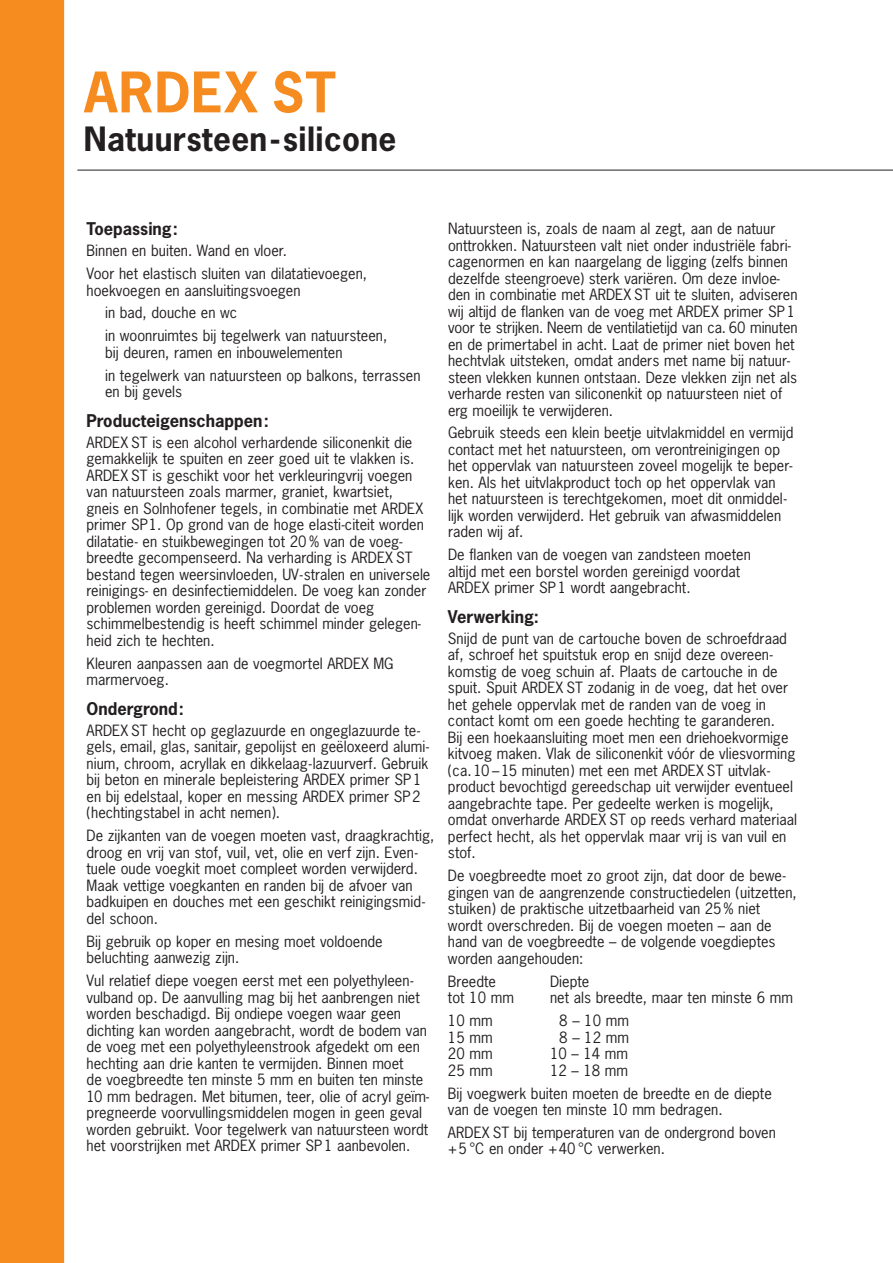
<style>
.page{position:relative;width:893px;height:1263px;background:#fff}
.page>*{position:absolute;margin:0;border:0;box-sizing:border-box;transform-origin:0 0}
.t1{font:700 52.5px "News Gothic";letter-spacing:.025em;color:#f68b1f}
.t2{font:700 31.5px "News Gothic";letter-spacing:.01em;color:#231f20}
.t3{font:700 16.5px "News Gothic";color:#231f20}
.t4{font:14.7px/16.5px "News Gothic";color:#231f20}
</style>
<div class="page">
<div style="left:0;top:0;width:64px;height:1263px;background:#f68b1f"></div>
<hr style="left:77px;top:170px;width:816px;height:1px;background:#231f20">
<h1 class="t1" style="left:84px;top:64px;width:253px">ARDEX ST</h1>
<h2 class="t2" style="left:84px;top:121px;width:314px">Natuursteen-silicone</h2>
<p class="t3" style="left:87px;top:220px;width:93px">Toepassing:</p>
<p class="t4" style="left:87px;top:240px;width:282px;line-height:23px">Binnen en buiten. Wand en vloer.<br>Voor het elastisch sluiten van dilatatievoegen,</p>
<p class="t4" style="left:105px;top:279px;width:284px;line-height:23px;text-indent:-19px">hoekvoegen en aansluitingsvoegen<br>in bad, douche en wc<br>in woonruimtes bij tegelwerk van natuursteen,</p>
<p class="t4" style="left:105px;top:341px;width:317px;line-height:23px">bij deuren, ramen en inbouwelementen<br>in tegelwerk van natuursteen op balkons, terrassen</p>
<p class="t4" style="left:105px;top:384px;width:79px">en bij gevels</p>
<p class="t3" style="left:87px;top:412px;width:184px">Producteigenschappen:</p>
<p class="t4" style="left:87px;top:435px;width:345px">ARDEX ST is een alcohol verhardende siliconenkit die gemakkelijk te spuiten en zeer goed uit te vlakken is.<br>ARDEX ST is geschikt voor het verkleuringvrij voegen van natuursteen zoals marmer, graniet, kwartsiet,<br>gneis en Solnhofener tegels, in combinatie met ARDEX primer SP1. Op grond van de hoge elasti-citeit worden dilatatie- en stuikbewegingen tot 20 % van de voeg&shy;breedte gecompenseerd. Na verharding is ARDEX ST bestand tegen weersinvloeden, UV-stralen en universele reinigings- en desinfectiemiddelen. De voeg kan zonder problemen worden gereinigd. Doordat de voeg schimmelbestendig is heeft schimmel minder gelegen&shy;heid zich te hechten.</p>
<p class="t4" style="left:87px;top:655px;width:309px">Kleuren aanpassen aan de voegmortel ARDEX MG marmervoeg.</p>
<p class="t3" style="left:87px;top:700px;width:99px">Ondergrond:</p>
<p class="t4" style="left:87px;top:723px;width:344px">ARDEX ST hecht op geglazuurde en ongeglazuurde te&shy;gels, email, glas, sanitair, gepolijst en geëloxeerd alumi&shy;nium, chroom, acryllak en dikkelaag-lazuurverf. Gebruik bij beton en minerale bepleistering ARDEX primer SP1 en bij edelstaal, koper en messing ARDEX primer SP2 (hechtingstabel in acht nemen).</p>
<p class="t4" style="left:87px;top:828px;width:349px">De zijkanten van de voegen moeten vast, draagkrachtig, droog en vrij van stof, vuil, vet, olie en verf zijn. Even&shy;tuele oude voegkit moet compleet worden verwijderd.<br>Maak vettige voegkanten en randen bij de afvoer van badkuipen en douches met een geschikt reinigingsmid&shy;del schoon.</p>
<p class="t4" style="left:87px;top:933px;width:298px">Bij gebruik op koper en mesing moet voldoende beluchting aanwezig zijn.</p>
<p class="t4" style="left:87px;top:973px;width:344px">Vul relatief diepe voegen eerst met een polyethyleen&shy;vulband op. De aanvulling mag bij het aanbrengen niet worden beschadigd. Bij ondiepe voegen waar geen dichting kan worden aangebracht, wordt de bodem van de voeg met een polyethyleenstrook afgedekt om een hechting aan drie kanten te vermijden. Binnen moet<br>de voegbreedte ten minste 5 mm en buiten ten minste 10 mm bedragen. Met bitumen, teer, olie of acryl geïm&shy;pregneerde voorvullingsmiddelen mogen in geen geval worden gebruikt. Voor tegelwerk van natuursteen wordt het voorstrijken met ARDEX primer SP1 aanbevolen.</p>
<p class="t4" style="left:448px;top:221px;width:351px">Natuursteen is, zoals de naam al zegt, aan de natuur onttrokken. Natuursteen valt niet onder industriële fabri&shy;cagenormen en kan naargelang de ligging (zelfs binnen dezelfde steengroeve) sterk variëren. Om deze invloe&shy;den in combinatie met ARDEX ST uit te sluiten, adviseren wij altijd de flanken van de voeg met ARDEX primer SP1 voor te strijken. Neem de ventilatietijd van ca. 60 minuten en de primertabel in acht. Laat de primer niet boven het hechtvlak uitsteken, omdat anders met name bij natuur&shy;steen vlekken kunnen ontstaan. Deze vlekken zijn net als verharde resten van siliconenkit op natuursteen niet of erg moeilijk te verwijderen.</p>
<p class="t4" style="left:448px;top:425px;width:347px">Gebruik steeds een klein beetje uitvlakmiddel en vermijd contact met het natuursteen, om verontreinigingen op het oppervlak van natuursteen zoveel mogelijk te beper&shy;ken. Als het uitvlakproduct toch op het oppervlak van het natuursteen is terechtgekomen, moet dit onmiddel&shy;lijk worden verwijderd. Het gebruik van afwasmiddelen raden wij af.</p>
<p class="t4" style="left:448px;top:547px;width:304px">De flanken van de voegen van zandsteen moeten altijd met een borstel worden gereinigd voordat<br>ARDEX primer SP1 wordt aangebracht.</p>
<p class="t3" style="left:448px;top:608px;width:93px">Verwerking:</p>
<p class="t4" style="left:448px;top:631px;width:351px">Snijd de punt van de cartouche boven de schroefdraad af, schroef het spuitstuk erop en snijd deze overeen&shy;komstig de voeg schuin af. Plaats de cartouche in de spuit. Spuit ARDEX ST zodanig in de voeg, dat het over het gehele oppervlak met de randen van de voeg in contact komt om een goede hechting te garanderen.<br>Bij een hoekaansluiting moet men een driehoekvormige kitvoeg maken. Vlak de siliconenkit vóór de vliesvorming (ca.10 –15 minuten) met een met ARDEX ST uitvlak&shy;product bevochtigd gereedschap uit verwijder eventueel aangebrachte tape. Per gedeelte werken is mogelijk, omdat onverharde ARDEX ST op reeds verhard materiaal perfect hecht, als het oppervlak maar vrij is van vuil en stof.</p>
<p class="t4" style="left:448px;top:868px;width:350px">De voegbreedte moet zo groot zijn, dat door de bewe&shy;gingen van de aangrenzende constructiedelen (uitzetten, stuiken) de praktische uitzetbaarheid van 25% niet wordt overschreden. Bij de voegen moeten – aan de hand van de voegbreedte – de volgende voegdieptes worden aangehouden:</p>
<p class="t4" style="left:448px;top:973px;width:50px">Breedte</p>
<p class="t4" style="left:550px;top:973px;width:41px">Diepte</p>
<p class="t4" style="left:448px;top:990px;width:68px">tot 10 mm</p>
<p class="t4" style="left:550px;top:990px;width:244px">net als breedte, maar ten minste 6 mm</p>
<p class="t4" style="left:448px;top:1013px;width:46px">10 mm</p>
<p class="t4" style="left:559px;top:1013px;width:71px">8–10mm</p>
<p class="t4" style="left:448px;top:1029px;width:46px">15 mm</p>
<p class="t4" style="left:559px;top:1029px;width:71px">8–12mm</p>
<p class="t4" style="left:448px;top:1046px;width:46px">20 mm</p>
<p class="t4" style="left:550px;top:1046px;width:80px">10 – 14 mm</p>
<p class="t4" style="left:448px;top:1062px;width:46px">25 mm</p>
<p class="t4" style="left:448px;top:1059px;width:325px;line-height:23px;text-indent:102px">12 – 18 mm<br>Bij voegwerk buiten moeten de breedte en de diepte</p>
<p class="t4" style="left:448px;top:1098px;width:329px;line-height:23px">van de voegen ten minste 10 mm bedragen.<br>ARDEX ST bij temperaturen van de ondergrond boven</p>
<p class="t4" style="left:448px;top:1141px;width:218px">+5 °C en onder +40 °C verwerken.</p>
</div>
